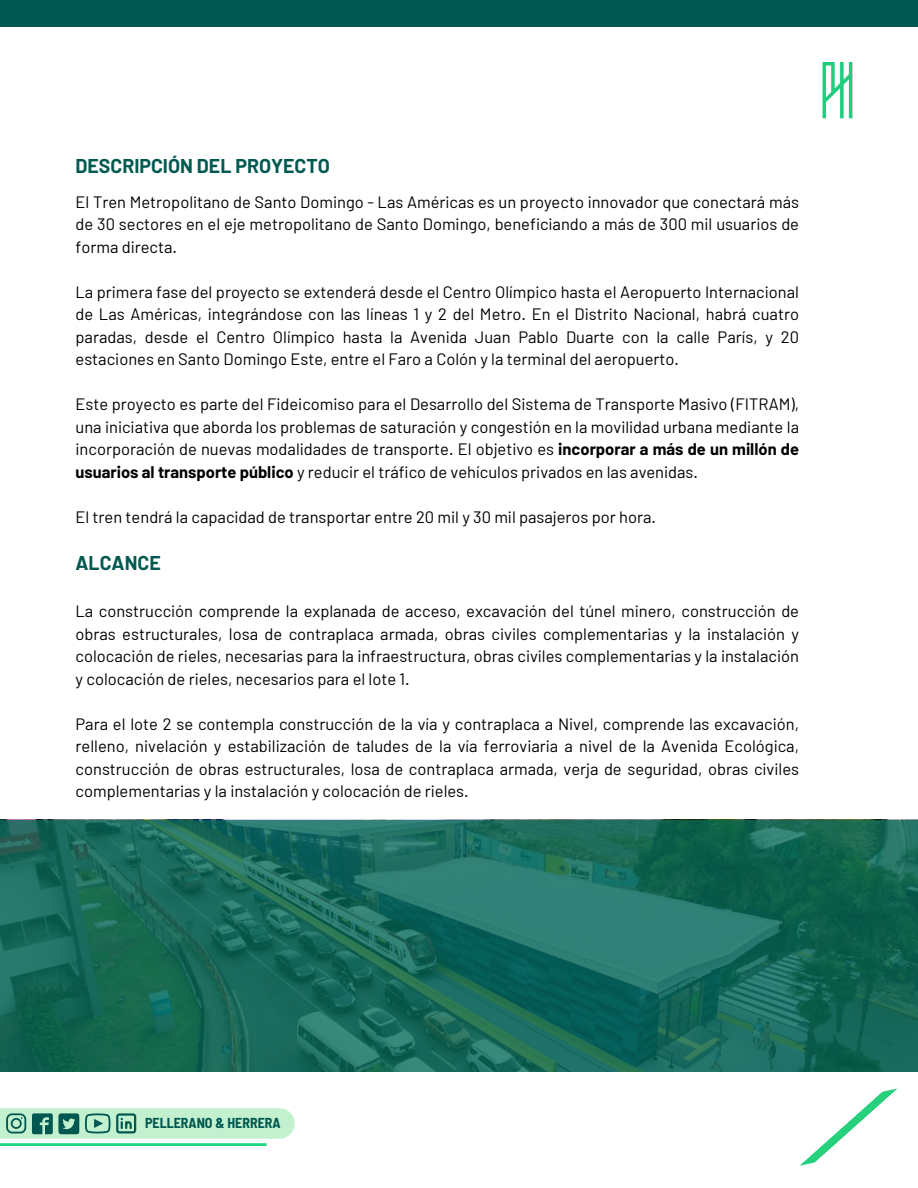
<style>
.page{position:relative;width:918px;height:1188px;background:#fff}
.page>*{position:absolute;margin:0;border:0;box-sizing:border-box;transform-origin:0 0}
.t1{font:700 19.5px "Barlow";color:#005950}
.t2{font:16.5px/22.5px "Barlow";color:#000;text-align:justify}
.t3{font:700 semi-condensed 14.1px "Barlow";color:#005850}
.s1{font-weight:700}
</style>
<div class="page">
<svg style="left:799px;top:1088px;width:99px;height:78px"></svg>
<div style="left:0;top:0;width:918px;height:27px;background:#005950"></div>
<img style="left:822px;top:63px;width:31px;height:56px">
<svg style="left:0;top:820px;width:918px;height:251px;background:#196a5b"></svg>
<hr style="left:0;top:1143px;width:267px;height:3px;background:#23d583">
<svg style="left:0;top:1108px;width:295px;height:31px;background:#a9dcbe"></svg>
<p class="t1" style="left:76px;top:153px;width:256px">DESCRIPCIÓN DEL PROYECTO</p>
<p class="t2" style="left:76px;top:190px;width:725px">El Tren Metropolitano de Santo Domingo - Las Américas es un proyecto innovador que conectará más de 30 sectores en el eje metropolitano de Santo Domingo, beneficiando a más de 300 mil usuarios de forma directa.</p>
<p class="t2" style="left:76px;top:280px;width:725px">La primera fase del proyecto se extenderá desde el Centro Olímpico hasta el Aeropuerto Internacional de Las Américas, integrándose con las líneas 1 y 2 del Metro. En el Distrito Nacional, habrá cuatro paradas, desde el Centro Olímpico hasta la Avenida Juan Pablo Duarte con la calle París, y 20 estaciones en Santo Domingo Este, entre el Faro a Colón y la terminal del aeropuerto.</p>
<p class="t2" style="left:76px;top:392px;width:725px">Este proyecto es parte del Fideicomiso para el Desarrollo del Sistema de Transporte Masivo (FITRAM), una iniciativa que aborda los problemas de saturación y congestión en la movilidad urbana mediante la incorporación de nuevas modalidades de transporte. El objetivo es <span class="s1">incorporar a más de un millón de usuarios al transporte público</span> y reducir el tráfico de vehículos privados en las avenidas.</p>
<p class="t2" style="left:76px;top:505px;width:582px">El tren tendrá la capacidad de transportar entre 20 mil y 30 mil pasajeros por hora.</p>
<h1 class="t1" style="left:76px;top:550px;width:87px">ALCANCE</h1>
<p class="t2" style="left:76px;top:599px;width:725px">La construcción comprende la explanada de acceso, excavación del túnel minero, construcción de obras estructurales, losa de contraplaca armada, obras civiles complementarias y la instalación y colocación de rieles, necesarias para la infraestructura, obras civiles complementarias y la instalación y colocación de rieles, necesarios para el lote 1.</p>
<p class="t2" style="left:76px;top:712px;width:725px">Para el lote 2 se contempla construcción de la vía y contraplaca a Nivel, comprende las excavación, relleno, nivelación y estabilización de taludes de la vía ferroviaria a nivel de la Avenida Ecológica, construcción de obras estructurales, losa de contraplaca armada, verja de seguridad, obras civiles complementarias y la instalación y colocación de rieles.</p>
<p class="t3" style="left:145px;top:1114px;width:137px">PELLERANO &amp; HERRERA</p>
</div>
